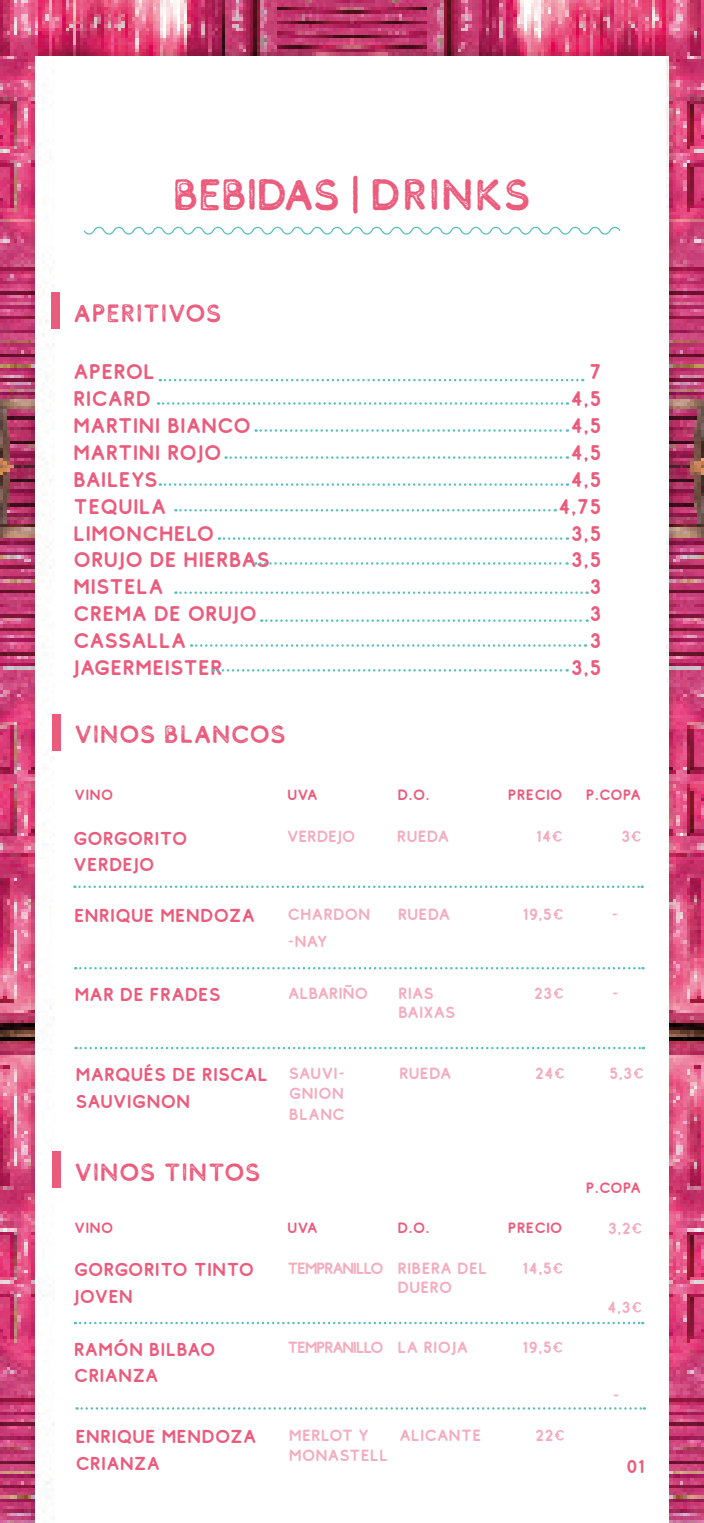
<style>
.page{position:relative;width:704px;height:1523px;background:#fff}
.page>*{position:absolute;margin:0;border:0;box-sizing:border-box;transform-origin:0 0}
.t1{font:43.75px "Comodo Stamp";letter-spacing:-.05em;color:#eb5b7c}
.t2{font:25px "Comodo Stamp";letter-spacing:-.005em;color:#eb5b7c}
.t3{font:21.25px "Comodo";letter-spacing:-.01em;color:#eb5b7c}
.TX_Vinos_01{font:18.75px/26.9px "Comodo";letter-spacing:-.01em;color:#eb5b7c}
.TX_-_Vinos{font:16.25px/18.8px "Comodo";letter-spacing:-.015em;color:#f4acbe}
.TX_-_Vinos-2{font:16.25px "Comodo";letter-spacing:-.1em;color:#f4acbe}
.TX-Grande{font:15px "Comodo";letter-spacing:-.01em;color:#eb5b7c}
</style>
<div class="page">
<img style="left:0;top:0;width:703px;height:1522px">
<div style="left:52px;top:292px;width:8px;height:37px;background:#eb5b7c"></div>
<div style="left:52px;top:714px;width:8px;height:36px;background:#eb5b7c"></div>
<div style="left:52px;top:1151px;width:8px;height:37px;background:#eb5b7c"></div>
<svg style="left:82px;top:225px;width:539px;height:12px"></svg>
<svg style="left:160px;top:379px;width:423px;height:2px"></svg>
<svg style="left:158px;top:402px;width:409px;height:3px"></svg>
<svg style="left:255px;top:429px;width:312px;height:3px"></svg>
<svg style="left:225px;top:456px;width:342px;height:3px"></svg>
<svg style="left:160px;top:483px;width:407px;height:3px"></svg>
<svg style="left:175px;top:509px;width:380px;height:2px"></svg>
<svg style="left:75px;top:1321px;width:567px;height:3px"></svg>
<svg style="left:219px;top:537px;width:348px;height:3px"></svg>
<svg style="left:255px;top:562px;width:312px;height:3px"></svg>
<svg style="left:175px;top:591px;width:412px;height:3px"></svg>
<svg style="left:261px;top:619px;width:326px;height:3px"></svg>
<svg style="left:76px;top:1407px;width:568px;height:2px"></svg>
<svg style="left:213px;top:669px;width:354px;height:2px"></svg>
<svg style="left:191px;top:644px;width:394px;height:3px"></svg>
<svg style="left:74px;top:885px;width:568px;height:3px"></svg>
<svg style="left:75px;top:967px;width:568px;height:2px"></svg>
<svg style="left:75px;top:1046px;width:568px;height:3px"></svg>
<p class="t1" style="left:172px;top:166px;width:361px">BEBIDAS | DRINKS</p>
<p class="t2" style="left:73px;top:296px;width:150px">APERITIVOS</p>
<p class="t3" style="left:73px;top:357px;width:84px">APEROL</p>
<p class="t3" style="left:73px;top:384px;width:80px">RICARD</p>
<p class="t3" style="left:73px;top:411px;width:179px">MARTINI BIANCO</p>
<p class="t3" style="left:73px;top:438px;width:150px">MARTINI ROJO</p>
<p class="t3" style="left:73px;top:465px;width:86px">BAILEYS</p>
<p class="t3" style="left:73px;top:492px;width:95px">TEQUILA</p>
<p class="t3" style="left:73px;top:519px;width:143px">LIMONCHELO</p>
<p class="t3" style="left:73px;top:546px;width:198px">ORUJO DE HIERBAS</p>
<p class="t3" style="left:73px;top:572px;width:92px">MISTELA</p>
<p class="t3" style="left:73px;top:599px;width:185px">CREMA DE ORUJO</p>
<p class="t3" style="left:73px;top:626px;width:115px">CASSALLA</p>
<p class="t3" style="left:73px;top:653px;width:151px">JAGERMEISTER</p>
<p class="t2" style="left:74px;top:718px;width:214px">VINOS BLANCOS</p>
<p class="TX-Grande" style="left:74px;top:785px;width:41px">VINO</p>
<p class="TX-Grande" style="left:287px;top:785px;width:32px">UVA</p>
<p class="TX-Grande" style="left:397px;top:785px;width:34px">D.O.</p>
<p class="t3" style="left:589px;top:357px;width:14px">7</p>
<p class="t3" style="left:570px;top:384px;width:33px">4,5</p>
<p class="t3" style="left:570px;top:411px;width:33px">4,5</p>
<p class="t3" style="left:570px;top:438px;width:33px">4,5</p>
<p class="t3" style="left:570px;top:465px;width:33px">4,5</p>
<p class="t3" style="left:558px;top:492px;width:45px">4,75</p>
<p class="t3" style="left:570px;top:519px;width:32px">3,5</p>
<p class="t3" style="left:570px;top:546px;width:32px">3,5</p>
<p class="t3" style="left:589px;top:572px;width:14px">3</p>
<p class="t3" style="left:589px;top:599px;width:14px">3</p>
<p class="t3" style="left:589px;top:626px;width:14px">3</p>
<p class="t3" style="left:570px;top:653px;width:32px">3,5</p>
<p class="TX-Grande" style="left:507px;top:785px;width:56px">PRECIO</p>
<p class="TX-Grande" style="left:585px;top:785px;width:57px">P.COPA</p>
<p class="TX_Vinos_01" style="left:73px;top:823px;width:116px">GORGORITO</p>
<p class="TX_Vinos_01" style="left:73px;top:850px;width:83px">VERDEJO</p>
<p class="TX_-_Vinos" style="left:286px;top:826px;width:70px">VERDEJO</p>
<p class="TX_-_Vinos" style="left:396px;top:826px;width:54px">RUEDA</p>
<p class="TX_-_Vinos" style="left:535px;top:826px;width:29px">14€</p>
<p class="TX_-_Vinos" style="left:620px;top:826px;width:22px">3€</p>
<p class="TX_Vinos_01" style="left:74px;top:900px;width:183px">ENRIQUE MENDOZA</p>
<p class="TX_-_Vinos" style="left:287px;top:903px;width:85px">CHARDON</p>
<p class="TX_-_Vinos" style="left:287px;top:930px;width:42px">-NAY</p>
<p class="TX_-_Vinos" style="left:397px;top:903px;width:54px">RUEDA</p>
<p class="TX_-_Vinos" style="left:522px;top:903px;width:43px">19,5€</p>
<p class="TX_-_Vinos" style="left:611px;top:903px;width:8px">-</p>
<p class="TX_Vinos_01" style="left:74px;top:980px;width:148px">MAR DE FRADES</p>
<p class="TX_-_Vinos" style="left:287px;top:983px;width:82px">ALBARIÑO</p>
<p class="TX_-_Vinos" style="left:398px;top:983px;width:59px">RIAS<br>BAIXAS</p>
<p class="TX_-_Vinos" style="left:533px;top:983px;width:32px">23€</p>
<p class="TX_-_Vinos" style="left:611px;top:983px;width:8px">-</p>
<p class="TX_Vinos_01" style="left:75px;top:1059px;width:194px">MARQUÉS DE RISCAL</p>
<p class="TX_Vinos_01" style="left:75px;top:1086px;width:117px">SAUVIGNON</p>
<p class="TX_-_Vinos" style="left:289px;top:1062px;width:58px">SAUVI-</p>
<p class="TX_-_Vinos" style="left:289px;top:1083px;width:57px">GNION</p>
<p class="TX_-_Vinos" style="left:289px;top:1103px;width:57px">BLANC</p>
<p class="TX_-_Vinos" style="left:399px;top:1062px;width:54px">RUEDA</p>
<p class="TX_-_Vinos" style="left:534px;top:1062px;width:32px">24€</p>
<p class="TX_-_Vinos" style="left:608px;top:1062px;width:36px">5,3€</p>
<p class="t2" style="left:74px;top:1155px;width:189px">VINOS TINTOS</p>
<p class="TX-Grande" style="left:585px;top:1177px;width:57px">P.COPA</p>
<p class="TX-Grande" style="left:74px;top:1217px;width:41px">VINO</p>
<p class="TX-Grande" style="left:287px;top:1217px;width:32px">UVA</p>
<p class="TX-Grande" style="left:397px;top:1217px;width:34px">D.O.</p>
<p class="TX-Grande" style="left:507px;top:1217px;width:56px">PRECIO</p>
<p class="TX_-_Vinos" style="left:607px;top:1218px;width:36px">3,2€</p>
<p class="TX_Vinos_01" style="left:74px;top:1255px;width:182px">GORGORITO TINTO<br>JOVEN</p>
<p class="TX_-_Vinos-2" style="left:287px;top:1257px;width:98px">TEMPRANILLO</p>
<p class="TX_-_Vinos" style="left:397px;top:1258px;width:91px">RIBERA DEL<br>DUERO</p>
<p class="TX_-_Vinos" style="left:522px;top:1258px;width:43px">14,5€</p>
<p class="TX_Vinos_01" style="left:74px;top:1334px;width:143px">RAMÓN BILBAO<br>CRIANZA</p>
<p class="TX_-_Vinos-2" style="left:287px;top:1336px;width:98px">TEMPRANILLO</p>
<p class="TX_-_Vinos" style="left:397px;top:1337px;width:72px">LA RIOJA</p>
<p class="TX_-_Vinos" style="left:522px;top:1337px;width:43px">19,5€</p>
<p class="TX_Vinos_01" style="left:75px;top:1421px;width:183px">ENRIQUE MENDOZA<br>CRIANZA</p>
<p class="TX_-_Vinos" style="left:288px;top:1424px;width:82px">MERLOT Y</p>
<p class="TX_-_Vinos" style="left:288px;top:1445px;width:101px">MONASTELL</p>
<p class="TX_-_Vinos" style="left:399px;top:1424px;width:84px">ALICANTE</p>
<p class="TX_-_Vinos" style="left:535px;top:1424px;width:31px">22€</p>
<p class="TX_-_Vinos" style="left:607px;top:1297px;width:37px">4,3€</p>
<p class="TX_-_Vinos" style="left:612px;top:1384px;width:8px">-</p>
<p class="TX_Vinos_01" style="left:625px;top:1452px;width:20px">01</p>
</div>
